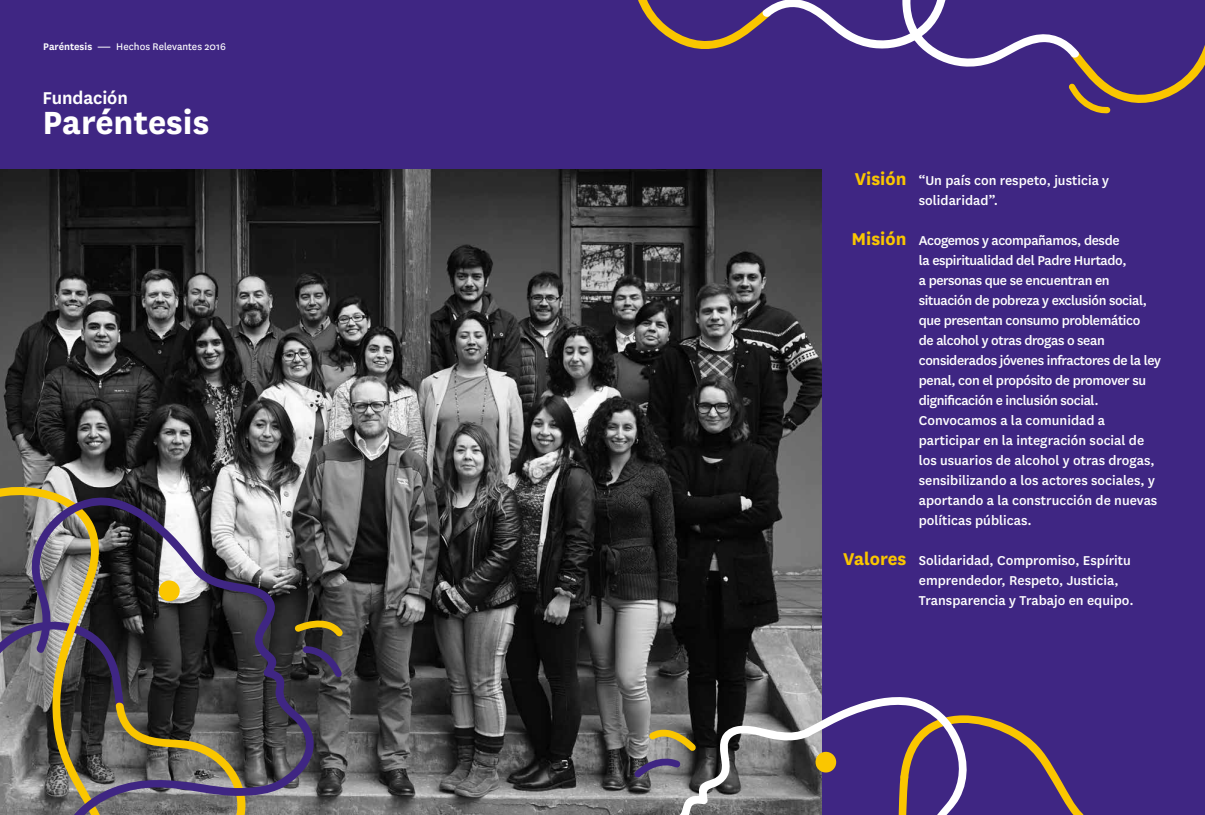
<style>
.page{position:relative;width:1205px;height:815px;background:#3f2683}
.page>*{position:absolute;margin:0;border:0;box-sizing:border-box;transform-origin:0 0}
.t1{font:700 37.5px "National";color:#fff}
.t2{font:700 20px "National";color:#fac600}
.t3{font:600 20px "National";letter-spacing:-.005em;color:#fff}
.t4{font:500 15px/20px "National";letter-spacing:-.01em;color:#fff}
.t5{font:11.25px "National";color:#fff}
.s1{font-weight:600}
</style>
<div class="page">
<img style="left:0;top:169px;width:821px;height:646px">
<svg style="left:0;top:484px;width:349px;height:331px"></svg>
<svg style="left:628px;top:696px;width:458px;height:119px"></svg>
<svg style="left:630px;top:0;width:575px;height:125px"></svg>
<p class="t5" style="left:43px;top:39px;width:184px"><span class="s1">Paréntesis ―</span> Hechos Relevantes 2016</p>
<h2 class="t3" style="left:43px;top:84px;width:87px">Fundación</h2>
<h1 class="t1" style="left:43px;top:96px;width:168px">Paréntesis</h1>
<h2 class="t2" style="left:855px;top:165px;width:53px">Visión</h2>
<h2 class="t2" style="left:851px;top:225px;width:57px">Misión</h2>
<h2 class="t2" style="left:843px;top:545px;width:65px">Valores</h2>
<p class="t4" style="left:919px;top:170px;width:192px">“Un país con respeto, justicia y solidaridad”.</p>
<p class="t4" style="left:919px;top:230px;width:244px">Acogemos y acompañamos, desde<br>la espiritualidad del Padre Hurtado,<br>a personas que se encuentran en situación de pobreza y exclusión social, que presentan consumo problemático<br>de alcohol y otras drogas o sean considerados jóvenes infractores de la ley penal, con el propósito de promover su dignificación e inclusión social.<br>Convocamos a la comunidad a participar en la integración social de los usuarios de alcohol y otras drogas, sensibilizando a los actores sociales, y aportando a la construcción de nuevas políticas públicas.</p>
<p class="t4" style="left:919px;top:549px;width:216px">Solidaridad, Compromiso, Espíritu emprendedor, Respeto, Justicia,<br>Transparencia y Trabajo en equipo.</p>
</div>
